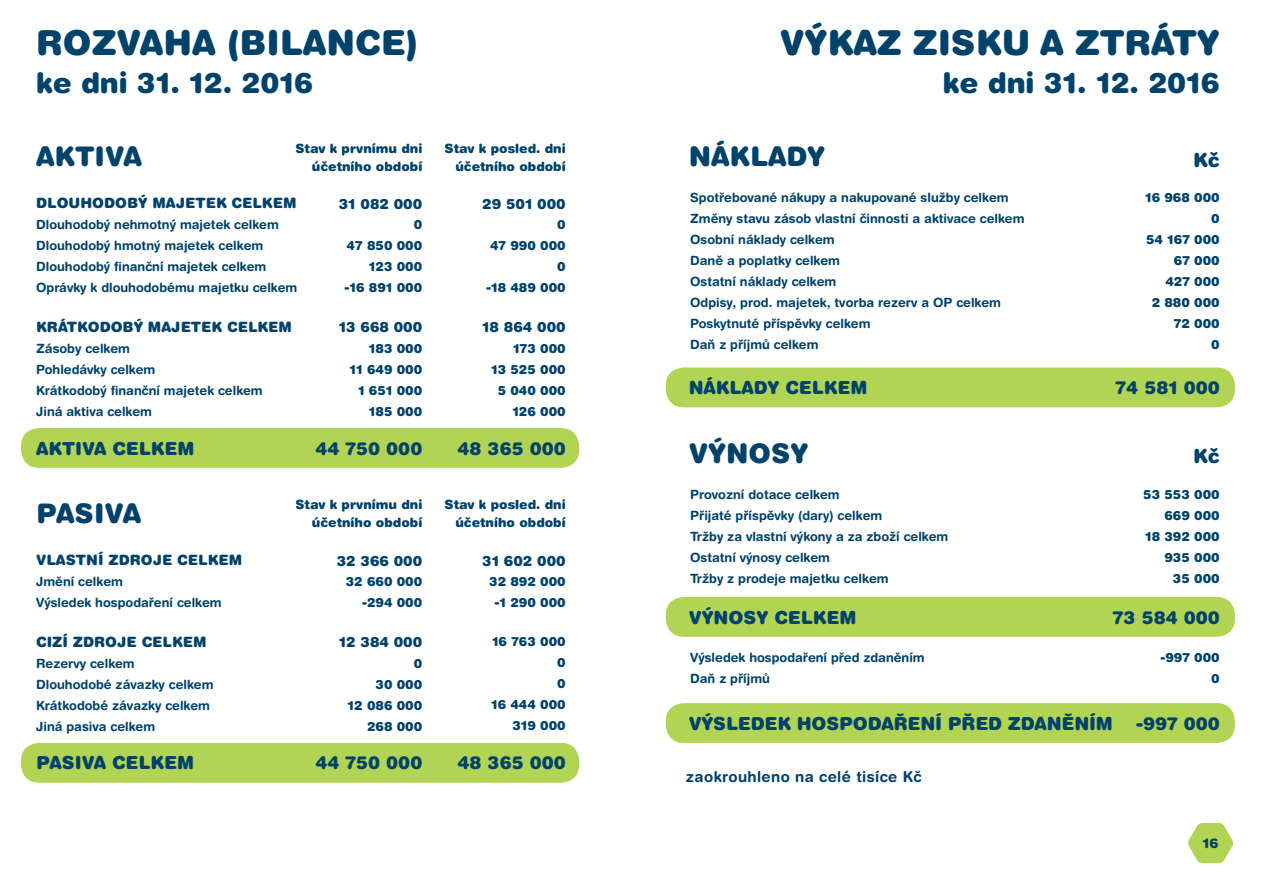
<style>
.page{position:relative;width:1263px;height:893px;background:#fff}
.page>*{position:absolute;margin:0;border:0;box-sizing:border-box;transform-origin:0 0}
.t1{font:900 34.5px "Helvetica Rounded CE";letter-spacing:-.005em;color:#00426a}
.t2{font:900 28.5px "Helvetica Rounded CE";letter-spacing:-.005em;color:#00426a}
.t3{font:900 27px "Helvetica Rounded CE";color:#00426a}
.t4{font:900 19.5px "Helvetica Rounded CE";color:#00426a}
.t5{font:900 18px "Helvetica Rounded CE";color:#00426a}
.t6{font:700 15px "Helvetica Rounded CE";letter-spacing:.025em;color:#00426a}
.t7{font:900 14.25px "Helvetica Rounded CE";color:#00426a}
.t8{font:900 13.5px "Helvetica Rounded CE";color:#00426a}
.t9{font:700 12.75px "Helvetica Rounded CE";color:#00426a}
.t10{font:900 12.75px "Helvetica Rounded CE";color:#00426a}
</style>
<div class="page">
<div style="left:21px;top:428px;width:558px;height:40px;background:#b2d454;border-radius:18px"></div>
<div style="left:21px;top:743px;width:558px;height:40px;background:#b2d454;border-radius:18px"></div>
<div style="left:666px;top:368px;width:569px;height:39px;background:#b2d454;border-radius:18px"></div>
<div style="left:666px;top:703px;width:569px;height:40px;background:#b2d454;border-radius:18px"></div>
<div style="left:666px;top:597px;width:569px;height:40px;background:#b2d454;border-radius:18px"></div>
<svg style="left:1188px;top:823px;width:46px;height:40px"></svg>
<p class="t1" style="left:36px;top:23px;width:383px">ROZVAHA (BILANCE)</p>
<p class="t2" style="left:36px;top:66px;width:278px">ke dni 31. 12. 2016</p>
<p class="t1" style="left:780px;top:23px;width:441px">VÝKAZ ZISKU A ZTRÁTY</p>
<p class="t2" style="left:943px;top:66px;width:278px">ke dni 31. 12. 2016</p>
<p class="t10" style="left:295px;top:140px;width:128px">Stav k prvnímu dni</p>
<p class="t10" style="left:312px;top:158px;width:112px">účetního období</p>
<p class="t3" style="left:36px;top:141px;width:107px">AKTIVA</p>
<p class="t7" style="left:36px;top:195px;width:262px">DLOUHODOBÝ MAJETEK CELKEM</p>
<p class="t7" style="left:339px;top:195px;width:85px">31 082 000</p>
<p class="t9" style="left:36px;top:217px;width:244px">Dlouhodobý nehmotný majetek celkem</p>
<p class="t9" style="left:36px;top:238px;width:229px">Dlouhodobý hmotný majetek celkem</p>
<p class="t9" style="left:36px;top:259px;width:232px">Dlouhodobý finanční majetek celkem</p>
<p class="t9" style="left:36px;top:280px;width:263px">Oprávky k dlouhodobému majetku celkem</p>
<p class="t7" style="left:36px;top:319px;width:257px">KRÁTKODOBÝ MAJETEK CELKEM</p>
<p class="t9" style="left:36px;top:342px;width:95px">Zásoby celkem</p>
<p class="t9" style="left:36px;top:363px;width:121px">Pohledávky celkem</p>
<p class="t9" style="left:36px;top:384px;width:228px">Krátkodobý finanční majetek celkem</p>
<p class="t9" style="left:36px;top:405px;width:117px">Jiná aktiva celkem</p>
<p class="t10" style="left:414px;top:217px;width:10px">0</p>
<p class="t10" style="left:347px;top:238px;width:77px">47 850 000</p>
<p class="t10" style="left:369px;top:259px;width:55px">123 000</p>
<p class="t10" style="left:345px;top:280px;width:79px">-16 891 000</p>
<p class="t7" style="left:339px;top:319px;width:85px">13 668 000</p>
<p class="t10" style="left:369px;top:341px;width:55px">183 000</p>
<p class="t10" style="left:349px;top:362px;width:74px">11 649 000</p>
<p class="t10" style="left:358px;top:383px;width:66px">1 651 000</p>
<p class="t10" style="left:369px;top:404px;width:55px">185 000</p>
<p class="t10" style="left:444px;top:140px;width:123px">Stav k posled. dni</p>
<p class="t10" style="left:455px;top:158px;width:112px">účetního období</p>
<p class="t7" style="left:482px;top:195px;width:85px">29 501 000</p>
<p class="t10" style="left:557px;top:217px;width:10px">0</p>
<p class="t10" style="left:490px;top:238px;width:77px">47 990 000</p>
<p class="t10" style="left:557px;top:259px;width:10px">0</p>
<p class="t10" style="left:486px;top:280px;width:81px">-18 489 000</p>
<p class="t7" style="left:482px;top:319px;width:85px">18 864 000</p>
<p class="t10" style="left:513px;top:341px;width:54px">173 000</p>
<p class="t10" style="left:491px;top:362px;width:76px">13 525 000</p>
<p class="t10" style="left:498px;top:383px;width:70px">5 040 000</p>
<p class="t10" style="left:512px;top:404px;width:55px">126 000</p>
<p class="t3" style="left:689px;top:141px;width:138px">NÁKLADY</p>
<p class="t9" style="left:690px;top:190px;width:320px">Spotřebované nákupy a nakupované služby celkem</p>
<p class="t9" style="left:690px;top:211px;width:336px">Změny stavu zásob vlastní činnosti a aktivace celkem</p>
<p class="t9" style="left:690px;top:232px;width:146px">Osobní náklady celkem</p>
<p class="t9" style="left:690px;top:253px;width:151px">Daně a poplatky celkem</p>
<p class="t9" style="left:690px;top:274px;width:148px">Ostatní náklady celkem</p>
<p class="t9" style="left:690px;top:295px;width:312px">Odpisy, prod. majetek, tvorba rezerv a OP celkem</p>
<p class="t9" style="left:690px;top:316px;width:182px">Poskytnuté příspěvky celkem</p>
<p class="t9" style="left:690px;top:337px;width:130px">Daň z příjmů celkem</p>
<p class="t5" style="left:689px;top:376px;width:180px">NÁKLADY CELKEM</p>
<p class="t4" style="left:1193px;top:148px;width:28px">Kč</p>
<p class="t10" style="left:1145px;top:190px;width:76px">16 968 000</p>
<p class="t10" style="left:1211px;top:211px;width:10px">0</p>
<p class="t10" style="left:1146px;top:232px;width:75px">54 167 000</p>
<p class="t10" style="left:1174px;top:253px;width:47px">67 000</p>
<p class="t10" style="left:1165px;top:274px;width:56px">427 000</p>
<p class="t10" style="left:1152px;top:295px;width:70px">2 880 000</p>
<p class="t10" style="left:1174px;top:316px;width:47px">72 000</p>
<p class="t10" style="left:1211px;top:337px;width:10px">0</p>
<p class="t5" style="left:1115px;top:376px;width:106px">74 581 000</p>
<p class="t5" style="left:36px;top:437px;width:160px">AKTIVA CELKEM</p>
<p class="t5" style="left:315px;top:437px;width:108px">44 750 000</p>
<p class="t5" style="left:458px;top:437px;width:110px">48 365 000</p>
<p class="t3" style="left:689px;top:437px;width:121px">VÝNOSY</p>
<p class="t4" style="left:1193px;top:445px;width:28px">Kč</p>
<p class="t3" style="left:36px;top:497px;width:107px">PASIVA</p>
<p class="t7" style="left:36px;top:551px;width:208px">VLASTNÍ ZDROJE CELKEM</p>
<p class="t9" style="left:36px;top:574px;width:88px">Jmění celkem</p>
<p class="t9" style="left:36px;top:595px;width:187px">Výsledek hospodaření celkem</p>
<p class="t10" style="left:295px;top:497px;width:128px">Stav k prvnímu dni</p>
<p class="t10" style="left:312px;top:515px;width:112px">účetního období</p>
<p class="t10" style="left:444px;top:497px;width:123px">Stav k posled. dni</p>
<p class="t10" style="left:455px;top:515px;width:112px">účetního období</p>
<p class="t7" style="left:337px;top:552px;width:87px">32 366 000</p>
<p class="t7" style="left:482px;top:552px;width:85px">31 602 000</p>
<p class="t10" style="left:346px;top:574px;width:78px">32 660 000</p>
<p class="t10" style="left:362px;top:595px;width:62px">-294 000</p>
<p class="t10" style="left:489px;top:574px;width:78px">32 892 000</p>
<p class="t10" style="left:495px;top:595px;width:73px">-1 290 000</p>
<p class="t9" style="left:690px;top:487px;width:151px">Provozní dotace celkem</p>
<p class="t9" style="left:690px;top:508px;width:194px">Přijaté příspěvky (dary) celkem</p>
<p class="t9" style="left:690px;top:529px;width:260px">Tržby za vlastní výkony a za zboží celkem</p>
<p class="t9" style="left:690px;top:550px;width:141px">Ostatní výnosy celkem</p>
<p class="t9" style="left:690px;top:571px;width:200px">Tržby z prodeje majetku celkem</p>
<p class="t5" style="left:689px;top:606px;width:169px">VÝNOSY CELKEM</p>
<p class="t10" style="left:1143px;top:487px;width:78px">53 553 000</p>
<p class="t10" style="left:1164px;top:508px;width:57px">669 000</p>
<p class="t10" style="left:1145px;top:529px;width:76px">18 392 000</p>
<p class="t10" style="left:1164px;top:550px;width:57px">935 000</p>
<p class="t10" style="left:1173px;top:571px;width:48px">35 000</p>
<p class="t5" style="left:1113px;top:606px;width:108px">73 584 000</p>
<p class="t7" style="left:36px;top:634px;width:172px">CIZÍ ZDROJE CELKEM</p>
<p class="t9" style="left:36px;top:656px;width:100px">Rezervy celkem</p>
<p class="t9" style="left:36px;top:677px;width:179px">Dlouhodobé závazky celkem</p>
<p class="t9" style="left:36px;top:698px;width:175px">Krátkodobé závazky celkem</p>
<p class="t9" style="left:36px;top:719px;width:121px">Jiná pasiva celkem</p>
<p class="t7" style="left:339px;top:634px;width:85px">12 384 000</p>
<p class="t10" style="left:414px;top:656px;width:10px">0</p>
<p class="t10" style="left:375px;top:677px;width:48px">30 000</p>
<p class="t10" style="left:348px;top:698px;width:76px">12 086 000</p>
<p class="t10" style="left:367px;top:719px;width:57px">268 000</p>
<p class="t10" style="left:492px;top:634px;width:75px">16 763 000</p>
<p class="t10" style="left:557px;top:655px;width:10px">0</p>
<p class="t10" style="left:557px;top:676px;width:10px">0</p>
<p class="t10" style="left:491px;top:697px;width:76px">16 444 000</p>
<p class="t10" style="left:512px;top:718px;width:55px">319 000</p>
<p class="t9" style="left:690px;top:650px;width:236px">Výsledek hospodaření před zdaněním</p>
<p class="t9" style="left:690px;top:671px;width:81px">Daň z příjmů</p>
<p class="t5" style="left:689px;top:712px;width:426px">VÝSLEDEK HOSPODAŘENÍ PŘED ZDANĚNÍM</p>
<p class="t10" style="left:1160px;top:650px;width:61px">-997 000</p>
<p class="t10" style="left:1211px;top:671px;width:10px">0</p>
<p class="t5" style="left:1136px;top:712px;width:85px">-997 000</p>
<p class="t5" style="left:36px;top:752px;width:160px">PASIVA CELKEM</p>
<p class="t5" style="left:315px;top:752px;width:108px">44 750 000</p>
<p class="t5" style="left:458px;top:752px;width:110px">48 365 000</p>
<p class="t6" style="left:686px;top:768px;width:237px">zaokrouhleno na celé tisíce Kč</p>
<p class="t8" style="left:1202px;top:835px;width:18px">16</p>
</div>
